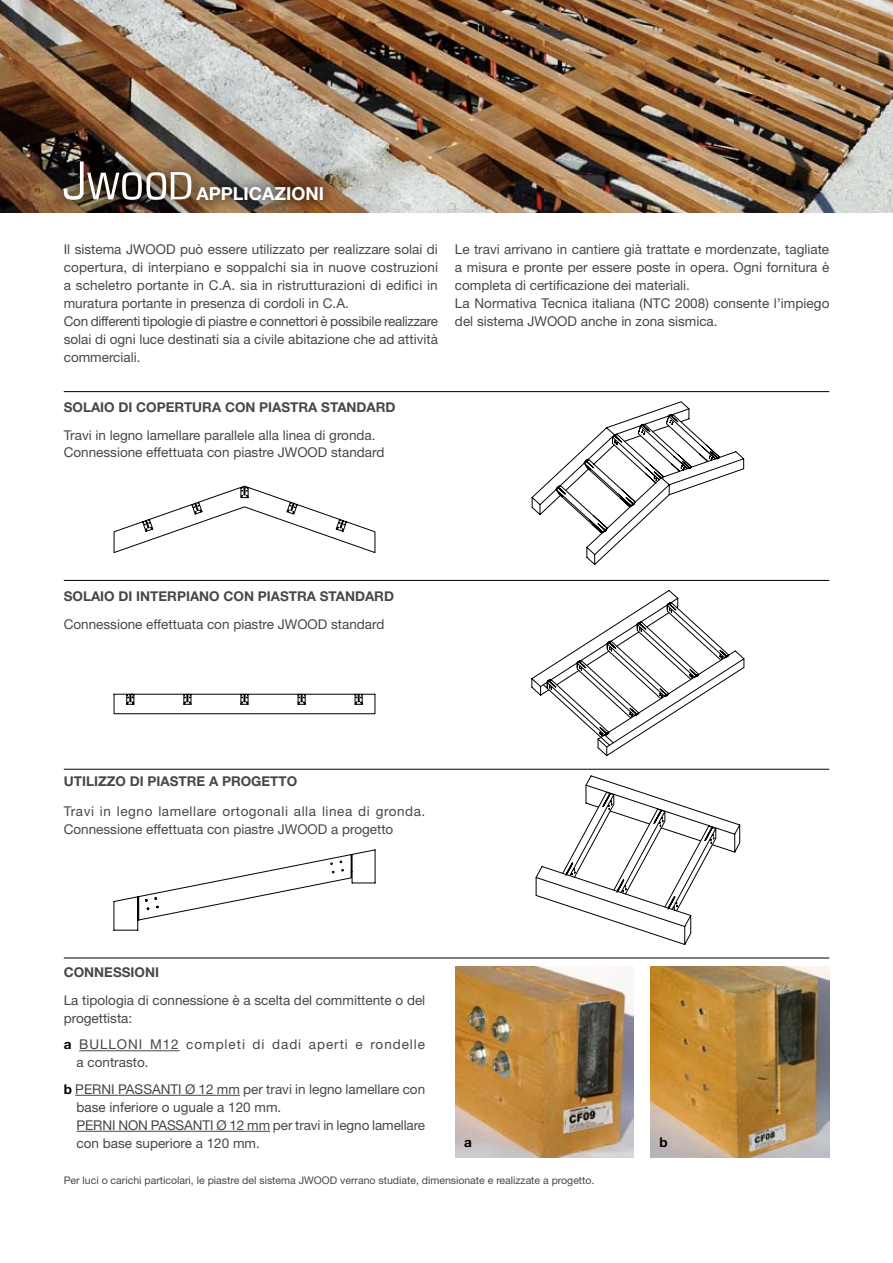
<style>
.page{position:relative;width:893px;height:1263px;background:#fff}
.page>*{position:absolute;margin:0;border:0;box-sizing:border-box;transform-origin:0 0}
.t1{font:700 18px "Helvetica Neue";color:#fff}
.t2{font:13.5px/18px "Helvetica Neue";color:#464749}
.t3{font:700 13.5px "Helvetica Neue";color:#464749}
.t4{font:13.5px/18px "Helvetica Neue";letter-spacing:.07em;color:#464749}
.t5{font:700 13.5px "Helvetica Neue";color:#000}
.t6{font:10.5px "Helvetica Neue";color:#464749}
.s1{font-weight:700;color:#000}
</style>
<div class="page">
<img style="left:0;top:0;width:893px;height:213px">
<img style="left:49px;top:146px;width:421px;height:67px">
<img style="left:64px;top:161px;width:127px;height:39px">
<img style="left:455px;top:966px;width:179px;height:191px">
<hr style="left:64px;top:958px;width:765px;height:1px;background:#000">
<hr style="left:64px;top:391px;width:765px;height:1px;background:#000">
<svg style="left:114px;top:485px;width:261px;height:68px"></svg>
<hr style="left:64px;top:580px;width:765px;height:1px;background:#000">
<svg style="left:114px;top:694px;width:261px;height:20px"></svg>
<hr style="left:64px;top:769px;width:765px;height:1px;background:#000">
<svg style="left:113px;top:849px;width:263px;height:82px"></svg>
<img style="left:651px;top:966px;width:178px;height:191px">
<svg style="left:535px;top:775px;width:205px;height:170px"></svg>
<svg style="left:531px;top:590px;width:214px;height:166px"></svg>
<svg style="left:531px;top:401px;width:213px;height:164px"></svg>
<hr style="left:79px;top:1050px;width:101px;height:1px;background:#464749">
<hr style="left:75px;top:1095px;width:165px;height:1px;background:#464749">
<hr style="left:77px;top:1131px;width:193px;height:1px;background:#464749">
<h1 class="t1" style="left:196px;top:182px;width:129px">APPLICAZIONI</h1>
<p class="t2" style="left:64px;top:240px;width:376px">Il sistema JWOOD può essere utilizzato per realizzare solai di copertura, di interpiano e soppalchi sia in nuove costruzioni a scheletro portante in C.A. sia in ristrutturazioni di edifici in muratura portante in presenza di cordoli in C.A.<br>Con differenti tipologie di piastre e connettori è possibile realizzare solai di ogni luce destinati sia a civile abitazione che ad attività commerciali.</p>
<p class="t2" style="left:455px;top:240px;width:376px">Le travi arrivano in cantiere già trattate e mordenzate, tagliate a misura e pronte per essere poste in opera. Ogni fornitura è completa di certificazione dei materiali.<br>La Normativa Tecnica italiana (NTC 2008) consente l’impiego del sistema JWOOD anche in zona sismica.</p>
<p class="t3" style="left:64px;top:399px;width:333px">SOLAIO DI COPERTURA CON PIASTRA STANDARD</p>
<p class="t2" style="left:64px;top:425px;width:322px">Travi in legno lamellare parallele alla linea di gronda.<br>Connessione effettuata con piastre JWOOD standard</p>
<p class="t3" style="left:64px;top:588px;width:332px">SOLAIO DI INTERPIANO CON PIASTRA STANDARD</p>
<p class="t2" style="left:64px;top:614px;width:322px">Connessione effettuata con piastre JWOOD standard</p>
<p class="t3" style="left:64px;top:773px;width:235px">UTILIZZO DI PIASTRE A PROGETTO</p>
<p class="t2" style="left:64px;top:802px;width:363px">Travi in legno lamellare ortogonali alla linea di gronda.<br>Connessione effettuata con piastre JWOOD a progetto</p>
<p class="t3" style="left:64px;top:964px;width:97px">CONNESSIONI</p>
<p class="t2" style="left:64px;top:991px;width:363px">La tipologia di connessione è a scelta del committente o del progettista:</p>
<p class="t2" style="left:64px;top:1035px;width:36px"><span class="s1">a</span> Bullon</p>
<p class="t4" style="left:77px;top:1035px;width:350px;text-indent:62px">I M12 completi di dadi aperti e rondelle a contrasto.</p>
<p class="t2" style="left:64px;top:1080px;width:30px"><span class="s1">b</span> Pern</p>
<p class="t2" style="left:111px;top:1080px;width:17px">I passant</p>
<p class="t2" style="left:77px;top:1080px;width:350px;text-indent:102px">I Ø 12 mm per travi in legno lamellare con base inferiore o uguale a 120 mm.<br>pern</p>
<p class="t2" style="left:77px;top:1116px;width:350px;text-indent:134px">I Ø 12 mm per travi in legno lamellare con base superiore a 120 mm.</p>
<p class="t2" style="left:112px;top:1116px;width:17px">I non</p>
<p class="t2" style="left:151px;top:1116px;width:10px">passant</p>
<p class="t5" style="left:464px;top:1133px;width:9px">a</p>
<p class="t5" style="left:659px;top:1133px;width:10px">b</p>
<p class="t6" style="left:64px;top:1173px;width:532px">Per luci o carichi particolari, le piastre del sistema JWOOD verrano studiate, dimensionate e realizzate a progetto.</p>
</div>
